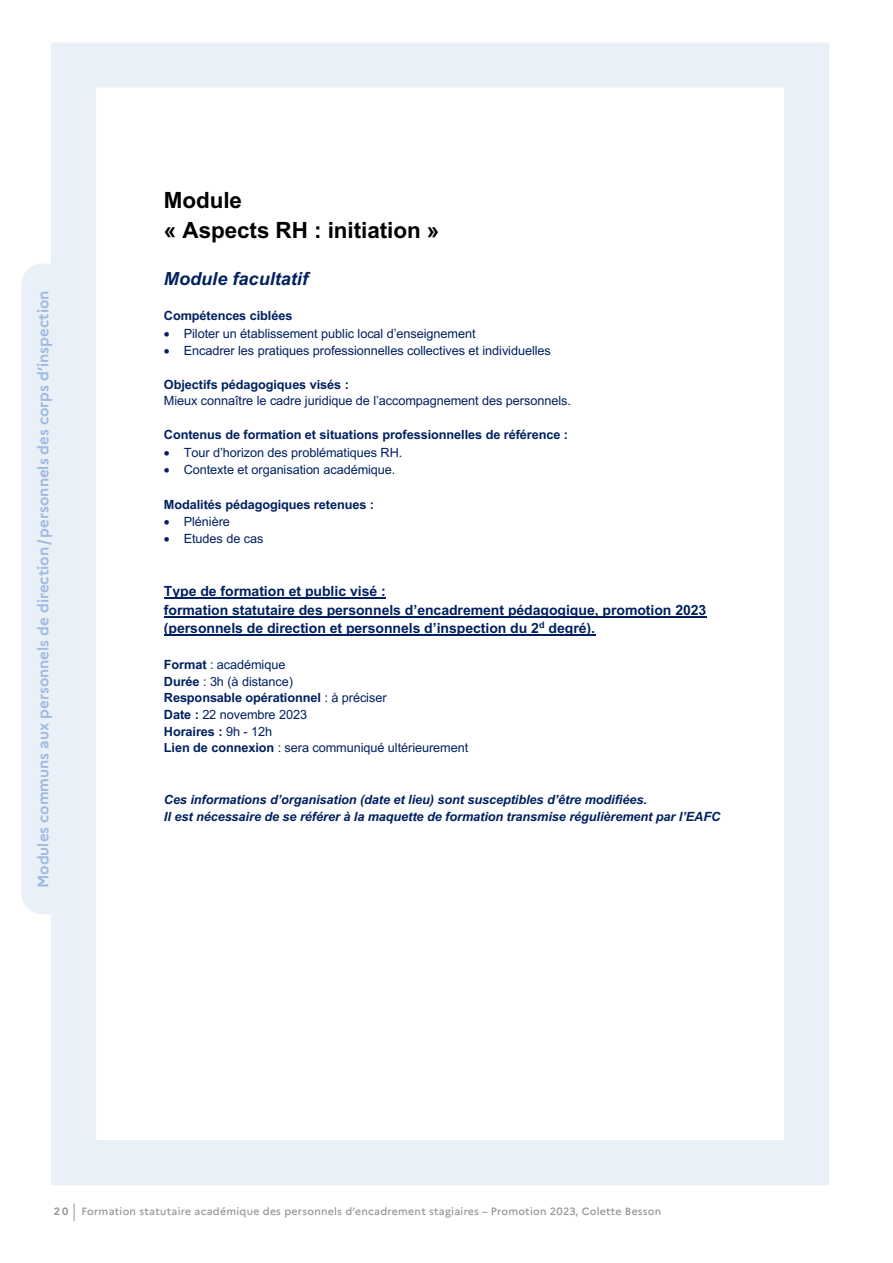
<style>
.page{position:relative;width:893px;height:1263px;background:#fff}
.page>*{position:absolute;margin:0;border:0;box-sizing:border-box;transform-origin:0 0}
.t1{font:700 22.5px/29.4px "Arial";color:#000}
.t2{font:italic 700 18.15px "Arial";color:#002060}
.t3{font:700 15px "Marianne";color:#9fbbe1}
.t4{font:700 14.1px/18.5px "Arial";letter-spacing:-.005em;color:#002060}
.t5{font:12.75px/16.6px "Arial";letter-spacing:-.005em;color:#002060}
.t6{font:italic 700 12.75px/16.8px "Arial";letter-spacing:-.005em;color:#002060}
.t7{font:700 12.75px "Arial";letter-spacing:-.005em;color:#002060}
.t8{font:500 10.5px "Marianne";letter-spacing:.025em;color:#939598}
.s1{font-weight:700}
</style>
<div class="page">
<svg style="left:74px;top:1203px;width:1px;height:18px"></svg>
<hr style="left:164px;top:598px;width:222px;height:1px;background:#002060">
<hr style="left:164px;top:616px;width:543px;height:1px;background:#002060">
<hr style="left:164px;top:634px;width:431px;height:2px;background:#002060">
<div style="left:51px;top:43px;width:778px;height:1142px;border:45px solid #eaf0f8"></div>
<div style="left:21px;top:264px;width:62px;height:650px;background:#eaf0f8;border-radius:21px"></div>
<p class="t3" style="left:34px;top:888px;width:599px;rotate:-90deg">Modules communs aux personnels de direction/personnels des corps d’inspection</p>
<h1 class="t1" style="left:164px;top:186px;width:277px">Module<br>« Aspects RH : initiation »</h1>
<h2 class="t2" style="left:164px;top:267px;width:146px">Module facultatif</h2>
<p class="t7" style="left:164px;top:307px;width:130px">Compétences ciblées</p>
<p class="t5" style="left:164px;top:325px;width:313px">• Piloter un établissement public local d’enseignement</p>
<p class="t5" style="left:164px;top:342px;width:388px">• Encadrer les pratiques professionnelles collectives et individuelles</p>
<p class="t7" style="left:164px;top:375px;width:186px">Objectifs pédagogiques visés :</p>
<p class="t5" style="left:164px;top:392px;width:408px">Mieux connaître le cadre juridique de l’accompagnement des personnels.</p>
<p class="t7" style="left:164px;top:426px;width:405px">Contenus de formation et situations professionnelles de référence :</p>
<p class="t5" style="left:164px;top:444px;width:240px">• Tour d’horizon des problématiques RH.</p>
<p class="t5" style="left:164px;top:461px;width:233px">• Contexte et organisation académique.</p>
<p class="t7" style="left:164px;top:495px;width:212px">Modalités pédagogiques retenues :</p>
<p class="t5" style="left:164px;top:513px;width:67px">• Plénière</p>
<p class="t5" style="left:164px;top:530px;width:101px">• Etudes de cas</p>
<p class="t4" style="left:164px;top:582px;width:544px">Type de formation et public visé :<br>formation statutaire des personnels d’encadrement pédagogique, promotion 2023 (personnels de direction et personnels d’inspection du 2<sup>d</sup> degré).</p>
<p class="t5" style="left:164px;top:656px;width:306px"><span class="s1">Format</span> : académique<br><span class="s1">Durée</span> : 3h (à distance)<br><span class="s1">Responsable opérationnel</span> : à préciser<br><span class="s1">Date :</span> 22 novembre 2023<br><span class="s1">Horaires :</span> 9h - 12h<br><span class="s1">Lien de connexion</span> : sera communiqué ultérieurement</p>
<p class="t6" style="left:164px;top:791px;width:558px">Ces informations d’organisation (date et lieu) sont susceptibles d’être modifiées.<br>Il est nécessaire de se référer à la maquette de formation transmise régulièrement par l’EAFC</p>
<p class="t8" style="left:54px;top:1205px;width:609px"><span class="s1">2 0</span> Formation statutaire académique des personnels d’encadrement stagiaires – Promotion 2023, Colette Besson</p>
</div>
